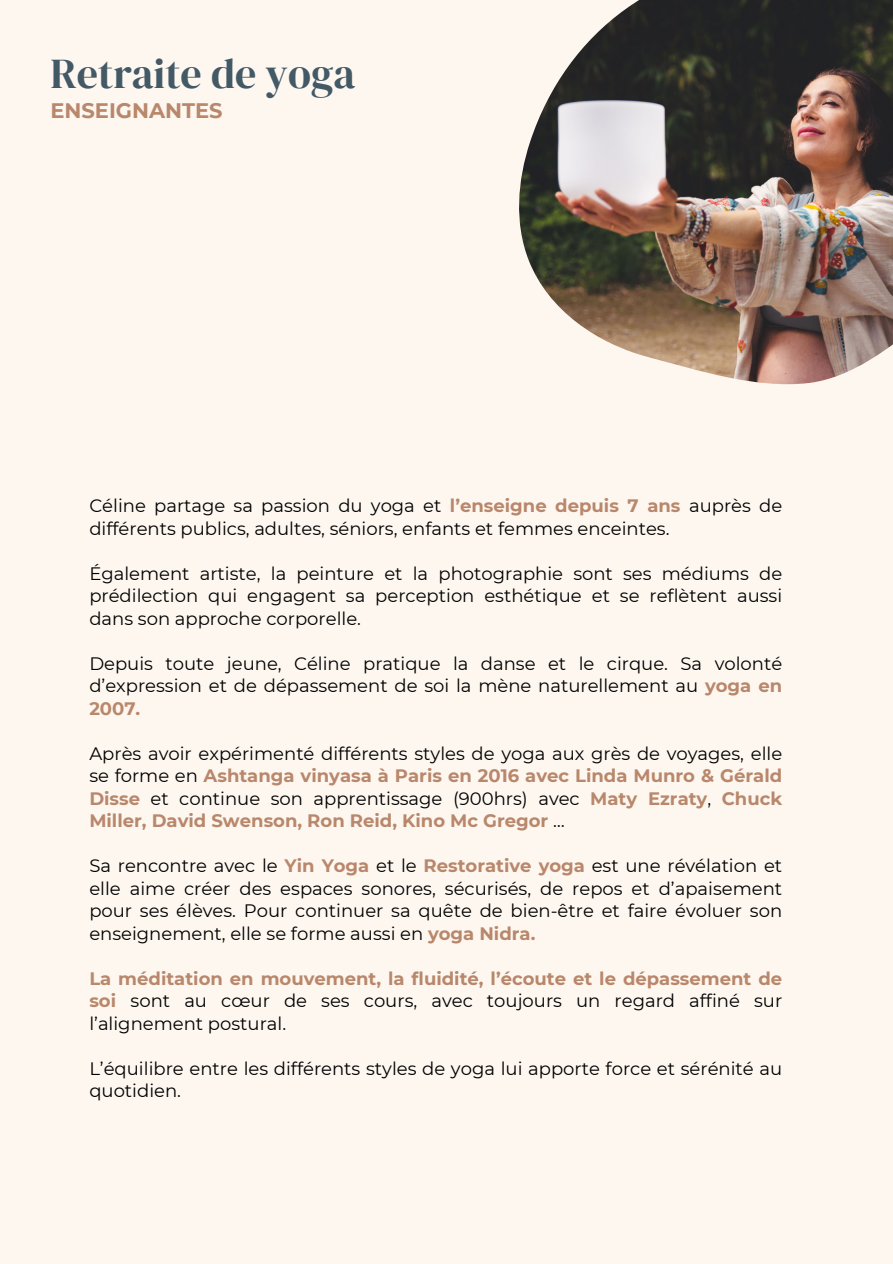
<style>
.page{position:relative;width:893px;height:1264px;background:#fff}
.page>*{position:absolute;margin:0;border:0;box-sizing:border-box;transform-origin:0 0}
.t1{font:42px "DM Serif Display";color:#435966}
.t2{font:700 21px "Montserrat";color:#b9876b}
.t3{font:18px/22.5px "Montserrat";color:#000;text-align:justify}
.s1{font-weight:700;color:#b9876b}
</style>
<div class="page">
<div style="left:0;top:0;width:892px;height:1263px;background:#fdf7f0"></div>
<img style="left:519px;top:0;width:373px;height:384px">
<p class="t1" style="left:50px;top:45px;width:306px">Retraite de yoga</p>
<p class="t2" style="left:50px;top:98px;width:174px">ENSEIGNANTES</p>
<p class="t3" style="left:89px;top:494px;width:694px">Céline partage sa passion du yoga et <span class="s1">l’enseigne depuis 7 ans</span> auprès de différents publics, adultes, séniors, enfants et femmes enceintes.</p>
<p class="t3" style="left:89px;top:562px;width:694px">Également artiste, la peinture et la photographie sont ses médiums de prédilection qui engagent sa perception esthétique et se reflètent aussi dans son approche corporelle.</p>
<p class="t3" style="left:89px;top:652px;width:694px">Depuis toute jeune, Céline pratique la danse et le cirque. Sa volonté d’expression et de dépassement de soi la mène naturellement au <span class="s1">yoga en 2007.</span></p>
<p class="t3" style="left:89px;top:742px;width:694px">Après avoir expérimenté différents styles de yoga aux grès de voyages, elle se forme en <span class="s1">Ashtanga vinyasa à Paris en 2016 avec Linda Munro &amp; Gérald Disse</span> et continue son apprentissage (900hrs) avec <span class="s1">Maty Ezraty</span>, <span class="s1">Chuck Miller, David Swenson, Ron Reid, Kino Mc Gregor</span> …</p>
<p class="t3" style="left:89px;top:854px;width:694px">Sa rencontre avec le <span class="s1">Yin Yoga</span> et le <span class="s1">Restorative yoga</span> est une révélation et elle aime créer des espaces sonores, sécurisés, de repos et d’apaisement pour ses élèves. Pour continuer sa quête de bien-être et faire évoluer son enseignement, elle se forme aussi en <span class="s1">yoga Nidra.</span></p>
<p class="t3" style="left:89px;top:967px;width:694px"><span class="s1">La méditation en mouvement, la fluidité, l’écoute et le dépassement de soi</span> sont au cœur de ses cours, avec toujours un regard affiné sur l’alignement postural.</p>
<p class="t3" style="left:89px;top:1057px;width:694px">L’équilibre entre les différents styles de yoga lui apporte force et sérénité au quotidien.</p>
</div>
